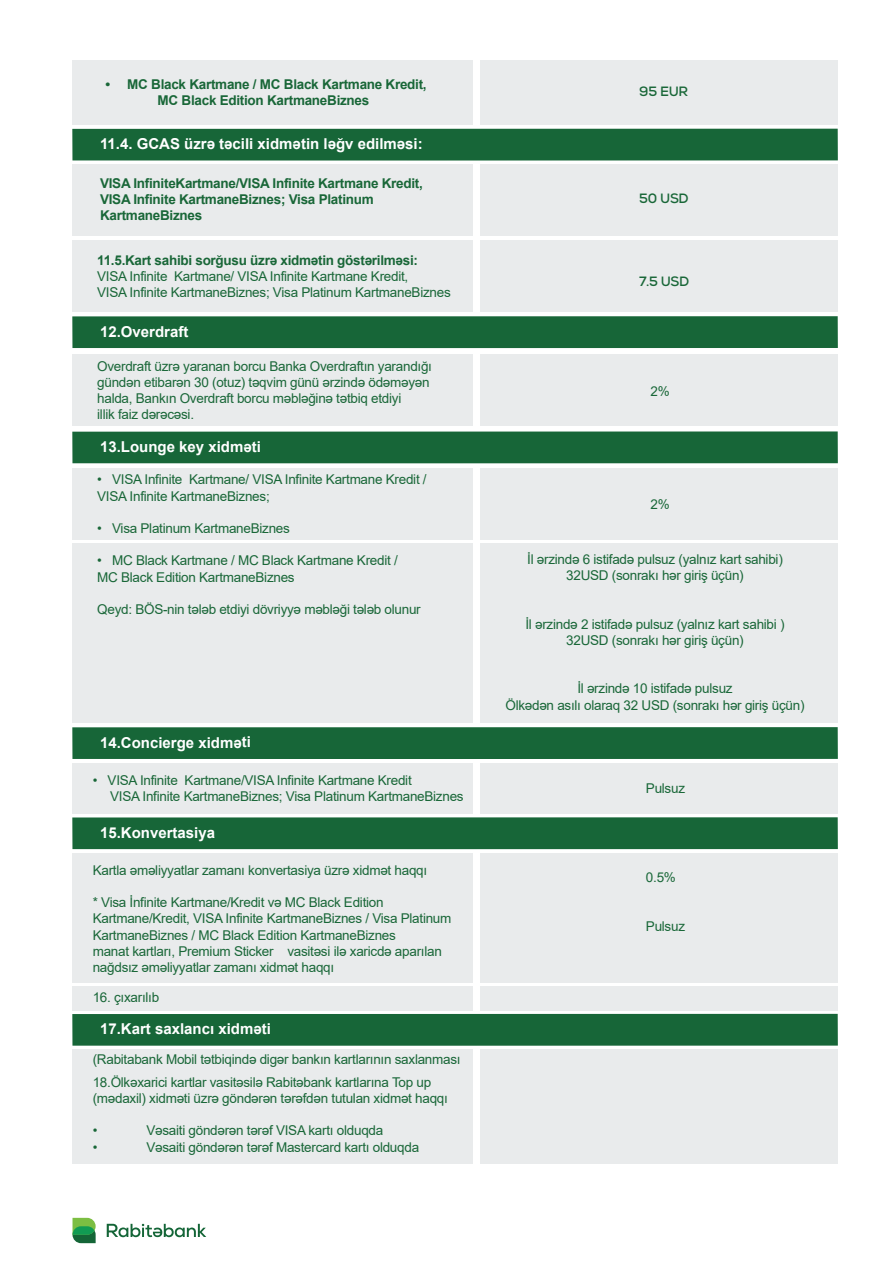
<style>
.page{position:relative;width:893px;height:1263px;background:#fff}
.page>*{position:absolute;margin:0;border:0;box-sizing:border-box;transform-origin:0 0}
.t1{font:700 15px "Arial";color:#fff}
.t2{font:13.5px/16.2px "Arial";letter-spacing:-.02em;color:#196738}
.t3{font:700 13.5px/16.2px "Arial";letter-spacing:-.02em;color:#196738;text-align:center}
.t4{font:700 13.5px "Nexa";letter-spacing:-.02em;color:#196738}
</style>
<div class="page">
<div style="left:72px;top:129px;width:766px;height:32px;background:#176638"></div>
<div style="left:72px;top:316px;width:766px;height:32px;background:#176638"></div>
<div style="left:72px;top:431px;width:766px;height:32px;background:#176638"></div>
<div style="left:72px;top:727px;width:766px;height:32px;background:#176638"></div>
<div style="left:72px;top:817px;width:766px;height:32px;background:#176638"></div>
<div style="left:72px;top:1014px;width:766px;height:32px;background:#176638"></div>
<svg style="left:107px;top:1223px;width:99px;height:14px"></svg>
<div style="left:73px;top:1226px;width:23px;height:17px;background:#146537;border-radius:8px"></div>
<svg style="left:73px;top:1218px;width:23px;height:17px"></svg>
<div style="left:480px;top:60px;width:358px;height:65px;background:#e9ebec"></div>
<div style="left:72px;top:60px;width:400px;height:65px;background:#e9ebec"></div>
<div style="left:480px;top:165px;width:358px;height:71px;background:#e9ebec"></div>
<div style="left:72px;top:165px;width:400px;height:71px;background:#e9ebec"></div>
<div style="left:480px;top:240px;width:358px;height:72px;background:#e9ebec"></div>
<div style="left:72px;top:240px;width:400px;height:72px;background:#e9ebec"></div>
<div style="left:480px;top:354px;width:358px;height:72px;background:#e9ebec"></div>
<div style="left:72px;top:354px;width:400px;height:72px;background:#e9ebec"></div>
<div style="left:480px;top:468px;width:358px;height:71px;background:#e9ebec"></div>
<div style="left:72px;top:468px;width:400px;height:71px;background:#e9ebec"></div>
<div style="left:480px;top:544px;width:358px;height:179px;background:#e9ebec"></div>
<div style="left:72px;top:544px;width:400px;height:179px;background:#e9ebec"></div>
<div style="left:480px;top:763px;width:358px;height:51px;background:#e9ebec"></div>
<div style="left:72px;top:763px;width:400px;height:51px;background:#e9ebec"></div>
<div style="left:480px;top:853px;width:358px;height:129px;background:#e9ebec"></div>
<div style="left:72px;top:853px;width:400px;height:129px;background:#e9ebec"></div>
<div style="left:480px;top:986px;width:358px;height:24px;background:#e9ebec"></div>
<div style="left:72px;top:986px;width:400px;height:24px;background:#e9ebec"></div>
<div style="left:480px;top:1049px;width:358px;height:114px;background:#e9ebec"></div>
<div style="left:72px;top:1049px;width:400px;height:114px;background:#e9ebec"></div>
<p class="t3" style="left:105px;top:76px;width:323px">• MC Black Kartmane / MC Black Kartmane Kredit,<br>MC Black Edition KartmaneBiznes</p>
<p class="t1" style="left:100px;top:133px;width:324px">11.4. GCAS üzrə təcili xidmətin ləğv edilməsi:</p>
<p class="t3" style="left:100px;top:175px;width:324px;text-align:left">VISA InfiniteKartmane/VISA Infinite Kartmane Kredit,<br>VISA Infinite KartmaneBiznes; Visa Platinum<br>KartmaneBiznes</p>
<p class="t3" style="left:97px;top:252px;width:322px">11.5.Kart sahibi sorğusu üzrə xidmətin göstərilməsi:</p>
<p class="t2" style="left:97px;top:268px;width:355px">VISA Infinite Kartmane/ VISA Infinite Kartmane Kredit,<br>VISA Infinite KartmaneBiznes; Visa Platinum KartmaneBiznes</p>
<p class="t1" style="left:100px;top:321px;width:90px">12.Overdraft</p>
<p class="t2" style="left:97px;top:358px;width:336px">Overdraft üzrə yaranan borcu Banka Overdraftın yarandığı gündən etibarən 30 (otuz) təqvim günü ərzində ödəməyən halda, Bankın Overdraft borcu məbləğinə tətbiq etdiyi<br>illik faiz dərəcəsi.</p>
<p class="t1" style="left:100px;top:436px;width:162px">13.Lounge key xidməti</p>
<p class="t2" style="left:97px;top:471px;width:331px">• VISA Infinite Kartmane/ VISA Infinite Kartmane Kredit /<br>VISA Infinite KartmaneBiznes;</p>
<p class="t2" style="left:97px;top:520px;width:194px">• Visa Platinum KartmaneBiznes</p>
<p class="t2" style="left:97px;top:552px;width:302px">• MC Black Kartmane / MC Black Kartmane Kredit /<br>MC Black Edition KartmaneBiznes</p>
<p class="t2" style="left:97px;top:601px;width:325px">Qeyd: BÖS-nin tələb etdiyi dövriyyə məbləği tələb olunur</p>
<p class="t1" style="left:100px;top:732px;width:152px">14.Concierge xidməti</p>
<p class="t2" style="left:110px;top:772px;width:355px;text-indent:-17px">• VISA Infinite Kartmane/VISA Infinite Kartmane Kredit<br>VISA Infinite KartmaneBiznes; Visa Platinum KartmaneBiznes</p>
<p class="t1" style="left:100px;top:822px;width:117px">15.Konvertasiya</p>
<p class="t2" style="left:93px;top:862px;width:336px">Kartla əməliyyatlar zamanı konvertasiya üzrə xidmət haqqı</p>
<p class="t2" style="left:93px;top:894px;width:360px">* Visa İnfinite Kartmane/Kredit və MC Black Edition Kartmane/Kredit, VISA Infinite KartmaneBiznes / Visa Platinum KartmaneBiznes / MC Black Edition KartmaneBiznes<br>manat kartları, Premium Sticker vasitəsi ilə xaricdə aparılan nağdsız əməliyyatlar zamanı xidmət haqqı</p>
<p class="t2" style="left:93px;top:989px;width:68px">16. çıxarılıb</p>
<p class="t1" style="left:100px;top:1018px;width:172px">17.Kart saxlancı xidməti</p>
<p class="t2" style="left:93px;top:1048px;width:369px;line-height:22.5px">(Rabitabank Mobil tətbiqində digər bankın kartlarının saxlanması<br>18.Ölkəxarici kartlar vasitəsilə Rabitəbank kartlarına Top up</p>
<p class="t2" style="left:93px;top:1090px;width:357px">(mədaxil) xidməti üzrə göndərən tərəfdən tutulan xidmət haqqı</p>
<p class="t2" style="left:93px;top:1122px;width:6px">•</p>
<p class="t2" style="left:146px;top:1122px;width:238px">Vəsaiti göndərən tərəf VISA kartı olduqda</p>
<p class="t2" style="left:93px;top:1138px;width:6px">•</p>
<p class="t2" style="left:146px;top:1138px;width:274px">Vəsaiti göndərən tərəf Mastercard kartı olduqda</p>
<p class="t4" style="left:639px;top:82px;width:51px">95 EUR</p>
<p class="t4" style="left:639px;top:190px;width:51px">50 USD</p>
<p class="t4" style="left:639px;top:273px;width:52px">7.5 USD</p>
<p class="t2" style="left:650px;top:383px;width:21px">2%</p>
<p class="t2" style="left:650px;top:496px;width:21px">2%</p>
<p class="t2" style="left:527px;top:551px;width:257px;text-align:center">İl ərzində 6 istifadə pulsuz (yalnız kart sahibi)<br>32USD (sonrakı hər giriş üçün)</p>
<p class="t2" style="left:525px;top:616px;width:261px;text-align:center">İl ərzində 2 istifadə pulsuz (yalnız kart sahibi )<br>32USD (sonrakı hər giriş üçün)</p>
<p class="t2" style="left:505px;top:680px;width:301px;text-align:center">İl ərzində 10 istifadə pulsuz<br>Ölkədən asılı olaraq 32 USD (sonrakı hər giriş üçün)</p>
<p class="t2" style="left:646px;top:780px;width:41px">Pulsuz</p>
<p class="t2" style="left:646px;top:869px;width:31px">0.5%</p>
<p class="t2" style="left:646px;top:918px;width:41px">Pulsuz</p>
</div>
